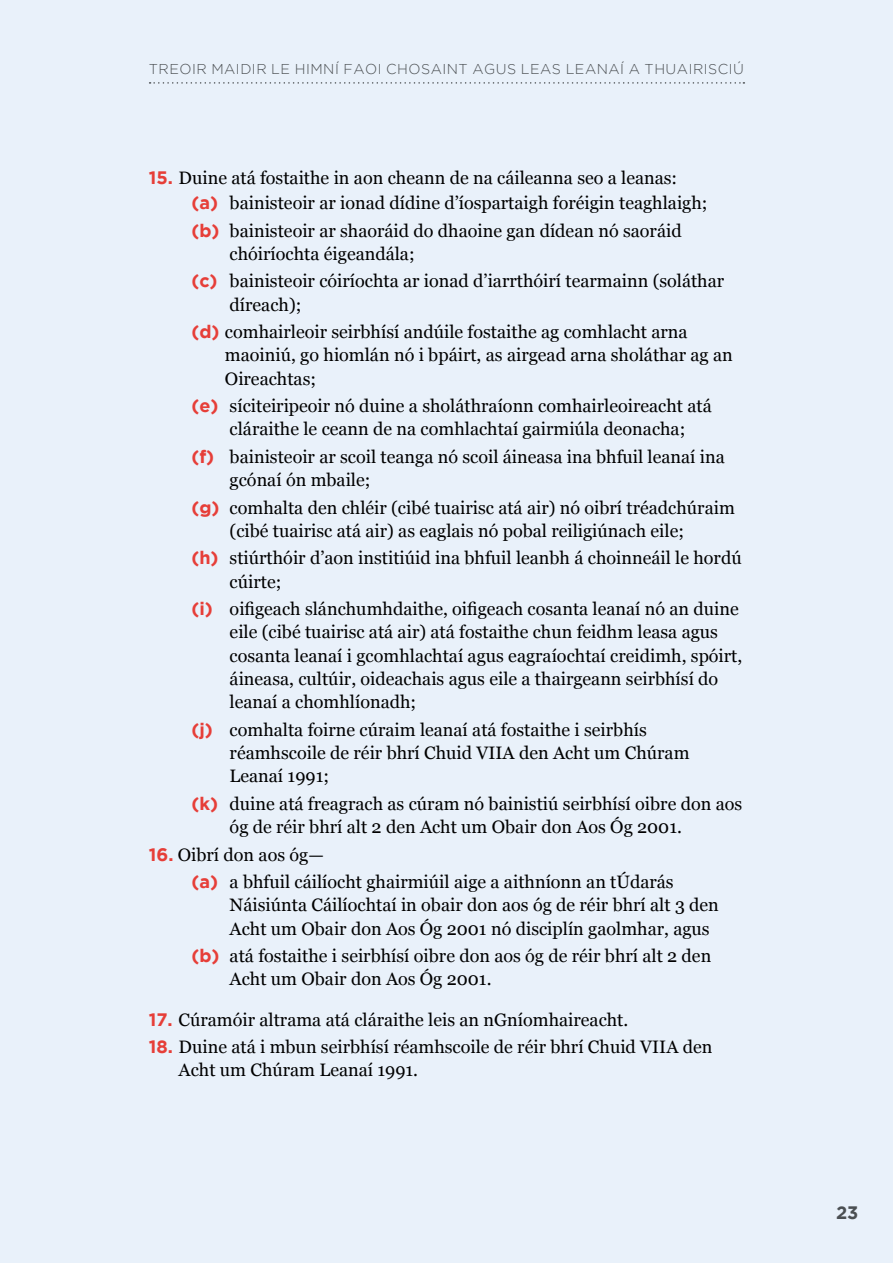
<style>
.page{position:relative;width:893px;height:1263px;background:#e9f1fa}
.page>*{position:absolute;margin:0;border:0;box-sizing:border-box;transform-origin:0 0}
.t1{font:18px/23.2px "Georgia";color:#000}
.t2{font:700 18px "Gotham";color:#4b4f52}
.t3{font:300 14.25px "Gotham";letter-spacing:.035em;color:#4b4f52}
.s1{font-family:"Gotham";font-weight:700;color:#e63e38}
</style>
<div class="page">
<svg style="left:150px;top:82px;width:594px;height:2px"></svg>
<p class="t3" style="left:149px;top:61px;width:597px">TREOIR MAIDIR LE HIMNÍ FAOI CHOSAINT AGUS LEAS LEANAÍ A THUAIRISCIÚ</p>
<p class="t1" style="left:191px;top:165px;width:518px;line-height:25.3px;text-indent:-43px"><span class="s1">15.</span> Duine atá fostaithe in aon cheann de na cáileanna seo a leanas: <span class="s1">(a)</span> bainisteoir ar ionad dídine d’íospartaigh foréigin teaghlaigh;</p>
<p class="t1" style="left:230px;top:219px;width:453px;text-indent:-38px"><span class="s1">(b)</span> bainisteoir ar shaoráid do dhaoine gan dídean nó saoráid chóiríochta éigeandála;</p>
<p class="t1" style="left:230px;top:269px;width:496px;text-indent:-38px"><span class="s1">(c)</span> bainisteoir cóiríochta ar ionad d’iarrthóirí tearmainn (soláthar díreach);</p>
<p class="t1" style="left:225px;top:320px;width:509px;text-indent:-34px"><span class="s1">(d)</span> comhairleoir seirbhísí andúile fostaithe ag comhlacht arna maoiniú, go hiomlán nó i bpáirt, as airgead arna sholáthar ag an<br>Oireachtas;</p>
<p class="t1" style="left:230px;top:394px;width:484px;text-indent:-38px"><span class="s1">(e)</span> síciteiripeoir nó duine a sholáthraíonn comhairleoireacht atá cláraithe le ceann de na comhlachtaí gairmiúla deonacha;</p>
<p class="t1" style="left:230px;top:445px;width:497px;text-indent:-38px"><span class="s1">(f)</span> bainisteoir ar scoil teanga nó scoil áineasa ina bhfuil leanaí ina gcónaí ón mbaile;</p>
<p class="t1" style="left:230px;top:496px;width:507px;text-indent:-38px"><span class="s1">(g)</span> comhalta den chléir (cibé tuairisc atá air) nó oibrí tréadchúraim (cibé tuairisc atá air) as eaglais nó pobal reiligiúnach eile;</p>
<p class="t1" style="left:230px;top:547px;width:514px;text-indent:-38px"><span class="s1">(h)</span> stiúrthóir d’aon institiúid ina bhfuil leanbh á choinneáil le hordú cúirte;</p>
<p class="t1" style="left:230px;top:597px;width:514px;text-indent:-38px"><span class="s1">(i)</span> oifigeach slánchumhdaithe, oifigeach cosanta leanaí nó an duine eile (cibé tuairisc atá air) atá fostaithe chun feidhm leasa agus cosanta leanaí i gcomhlachtaí agus eagraíochtaí creidimh, spóirt, áineasa, cultúir, oideachais agus eile a thairgeann seirbhísí do leanaí a chomhlíonadh;</p>
<p class="t1" style="left:230px;top:718px;width:461px;text-indent:-38px"><span class="s1">(j)</span> comhalta foirne cúraim leanaí atá fostaithe i seirbhís réamhscoile de réir bhrí Chuid VIIA den Acht um Chúram<br>Leanaí 1991;</p>
<p class="t1" style="left:230px;top:792px;width:514px;text-indent:-38px"><span class="s1">(k)</span> duine atá freagrach as cúram nó bainistiú seirbhísí oibre don aos óg de réir bhrí alt 2 den Acht um Obair don Aos Óg 2001.</p>
<p class="t1" style="left:191px;top:840px;width:484px;line-height:27.5px;text-indent:-43px"><span class="s1">16.</span> Oibrí don aos óg—<br><span class="s1">(a)</span> a bhfuil cáilíocht ghairmiúil aige a aithníonn an tÚdarás</p>
<p class="t1" style="left:230px;top:893px;width:491px">Náisiúnta Cáilíochtaí in obair don aos óg de réir bhrí alt 3 den<br>Acht um Obair don Aos Óg 2001 nó disciplín gaolmhar, agus</p>
<p class="t1" style="left:230px;top:944px;width:483px;text-indent:-38px"><span class="s1">(b)</span> atá fostaithe i seirbhísí oibre don aos óg de réir bhrí alt 2 den<br>Acht um Obair don Aos Óg 2001.</p>
<p class="t1" style="left:149px;top:1008px;width:481px"><span class="s1">17.</span> Cúramóir altrama atá cláraithe leis an nGníomhaireacht.</p>
<p class="t1" style="left:179px;top:1035px;width:535px;text-indent:-30px"><span class="s1">18.</span> Duine atá i mbun seirbhísí réamhscoile de réir bhrí Chuid VIIA den<br>Acht um Chúram Leanaí 1991.</p>
<p class="t2" style="left:836px;top:1202px;width:24px">23</p>
</div>
